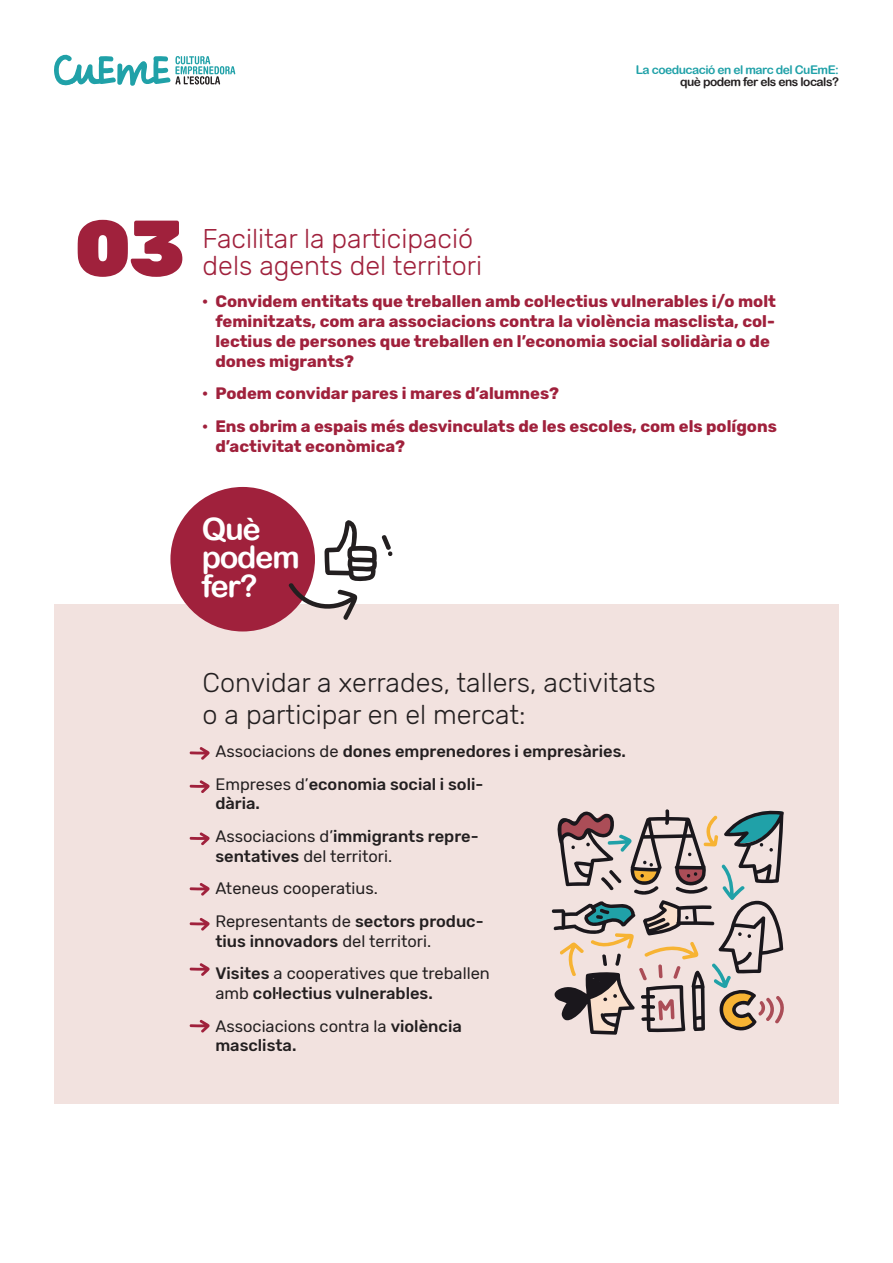
<style>
.page{position:relative;width:893px;height:1263px;background:#fff}
.page>*{position:absolute;margin:0;border:0;box-sizing:border-box;transform-origin:0 0}
.t1{font:900 79.2px "Rubik";color:#a0213c}
.t2{font:30.9px/28.5px "Arial Rounded MT Bold";letter-spacing:-.04em;color:#fff}
.t3{font:300 27px/32.4px "Rubik";color:#231f20}
.t4{font:300 27px/27px "Rubik";color:#a0213c}
.t5{font:700 16.5px/19.8px "Rubik";color:#a0213c}
.t6{font:500 16.5px/32.5px "Rubik";color:#231f20}
.t7{font:16.5px/32.5px "Rubik";color:#231f20}
.t8{font:12px "Arial Rounded MT Bold";letter-spacing:-.04em;color:#20a1a8}
.t9{font:12px "Arial Rounded MT Bold";letter-spacing:-.04em;color:#231f20}
.s1{font-weight:400}
.s2{font-weight:500}
</style>
<div class="page">
<svg style="left:54px;top:54px;width:181px;height:32px"></svg>
<div style="left:54px;top:604px;width:785px;height:499px;background:#f2e2df"></div>
<svg style="left:189px;top:747px;width:21px;height:13px"></svg>
<svg style="left:189px;top:918px;width:21px;height:13px"></svg>
<svg style="left:189px;top:883px;width:21px;height:13px"></svg>
<svg style="left:189px;top:1019px;width:21px;height:14px"></svg>
<svg style="left:189px;top:963px;width:21px;height:13px"></svg>
<svg style="left:189px;top:832px;width:21px;height:14px"></svg>
<svg style="left:189px;top:780px;width:21px;height:13px"></svg>
<div style="left:170px;top:487px;width:145px;height:144px;background:#a0213c;border-radius:50%"></div>
<svg style="left:288px;top:520px;width:105px;height:100px"></svg>
<svg style="left:551px;top:809px;width:233px;height:226px"></svg>
<p class="t8" style="left:636px;top:62px;width:205px">La coeducació en el marc del CuEmE:</p>
<p class="t9" style="left:680px;top:74px;width:160px">què podem fer els ens locals?</p>
<h1 class="t1" style="left:74px;top:201px;width:112px">03</h1>
<h3 class="t4" style="left:203px;top:226px;width:281px">Facilitar la participació dels agents del territori</h3>
<p class="t5" style="left:215px;top:292px;width:562px;text-indent:-13px">· Convidem entitats que treballen amb col·lectius vulnerables i/o molt feminitzats, com ara associacions contra la violència masclista, col· lectius de persones que treballen en l’economia social solidària o de dones migrants?</p>
<p class="t5" style="left:203px;top:378px;width:576px;line-height:32.5px">· Podem convidar pares i mares d’alumnes?<br>· Ens obrim a espais més desvinculats de les escoles, com els polígons</p>
<p class="t5" style="left:215px;top:436px;width:191px">d’activitat econòmica?</p>
<h2 class="t2" style="left:202px;top:514px;width:99px">Què podem fer?</h2>
<h3 class="t3" style="left:203px;top:667px;width:455px">Convidar a xerrades, tallers, activitats o a participar en el mercat:</h3>
<p class="t6" style="left:215px;top:735px;width:412px"><span class="s1">Associacions de</span> dones emprenedores i empresàries.<br><span class="s1">Empreses d’</span>economia social i soli-</p>
<p class="t6" style="left:215px;top:788px;width:265px">dària.<br><span class="s1">Associacions d’</span>immigrants repre-</p>
<p class="t7" style="left:215px;top:840px;width:270px"><span class="s2">sentatives</span> del territori.<br>Ateneus cooperatius.<br>Representants de <span class="s2">sectors produc-</span></p>
<p class="t7" style="left:215px;top:925px;width:276px"><span class="s2">tius innovadors</span> del territori.<br><span class="s2">Visites</span> a cooperatives que treballen</p>
<p class="t6" style="left:215px;top:977px;width:248px"><span class="s1">amb</span> col·lectius vulnerables.<br><span class="s1">Associacions contra la</span> violència</p>
<p class="t6" style="left:215px;top:1030px;width:83px">masclista.</p>
</div>
